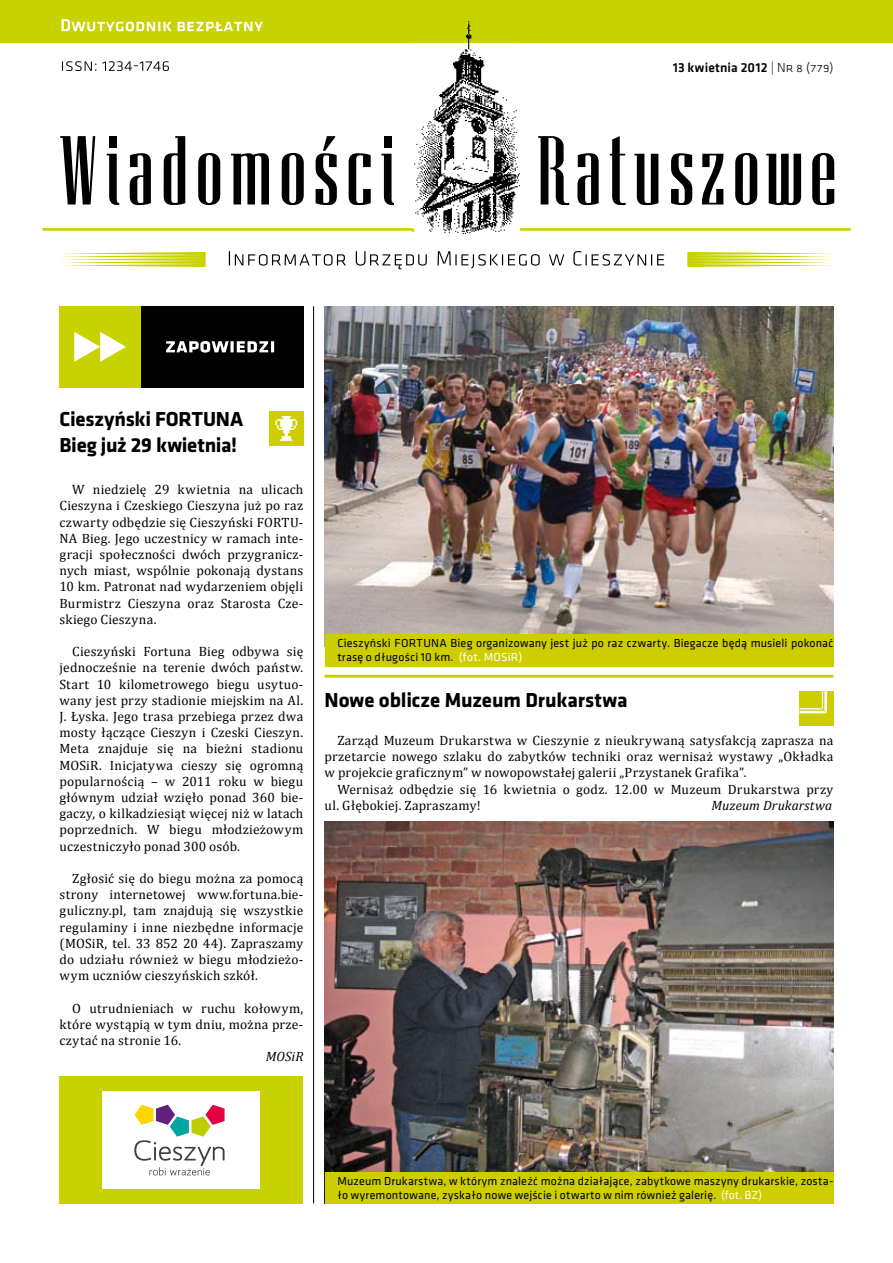
<style>
.page{position:relative;width:893px;height:1263px;background:#fff}
.page>*{position:absolute;margin:0;border:0;box-sizing:border-box;transform-origin:0 0}
.t1{font:700 21px/25.2px "Klavika";letter-spacing:-.01em;color:#000}
.t2{font:13.5px/16.2px "Cambria";letter-spacing:.02em;color:#000;text-align:justify}
.t3{font:500 13.5px "Klavika";letter-spacing:.01em;color:#000}
.t4{font:italic 13.5px "Cambria";letter-spacing:.005em;color:#000}
.t5{font:12px/14.4px "Klavika";letter-spacing:.015em;color:#000}
.s1{font-weight:300}
.s2{color:#fff}
</style>
<div class="page">
<div style="left:0;top:0;width:893px;height:43px;background:#c8d200"></div>
<svg style="left:62px;top:19px;width:201px;height:12px"></svg>
<hr style="left:43px;top:228px;width:371px;height:3px;background:#c8d200">
<hr style="left:519px;top:228px;width:331px;height:3px;background:#c8d200">
<svg style="left:61px;top:252px;width:145px;height:15px"></svg>
<svg style="left:687px;top:252px;width:145px;height:15px"></svg>
<img style="left:413px;top:21px;width:107px;height:212px">
<svg style="left:812px;top:153px;width:22px;height:52px"></svg>
<svg style="left:735px;top:153px;width:22px;height:52px"></svg>
<svg style="left:702px;top:154px;width:21px;height:50px"></svg>
<svg style="left:671px;top:153px;width:21px;height:52px"></svg>
<svg style="left:634px;top:154px;width:24px;height:51px"></svg>
<svg style="left:610px;top:136px;width:16px;height:69px"></svg>
<svg style="left:577px;top:153px;width:22px;height:52px"></svg>
<svg style="left:766px;top:154px;width:35px;height:51px"></svg>
<svg style="left:538px;top:136px;width:31px;height:69px"></svg>
<svg style="left:198px;top:153px;width:22px;height:52px"></svg>
<svg style="left:282px;top:153px;width:22px;height:52px"></svg>
<svg style="left:130px;top:153px;width:21px;height:52px"></svg>
<div style="left:384px;top:136px;width:8px;height:12px;background:#000"></div>
<svg style="left:381px;top:154px;width:13px;height:51px"></svg>
<div style="left:109px;top:136px;width:8px;height:12px;background:#000"></div>
<svg style="left:107px;top:154px;width:12px;height:51px"></svg>
<svg style="left:231px;top:153px;width:38px;height:51px"></svg>
<svg style="left:60px;top:136px;width:35px;height:68px"></svg>
<svg style="left:316px;top:136px;width:21px;height:69px"></svg>
<svg style="left:349px;top:153px;width:22px;height:52px"></svg>
<svg style="left:164px;top:136px;width:21px;height:69px"></svg>
<svg style="left:62px;top:61px;width:107px;height:10px"></svg>
<svg style="left:229px;top:251px;width:435px;height:18px"></svg>
<div style="left:60px;top:306px;width:81px;height:81px;background:#c8d200"></div>
<div style="left:141px;top:306px;width:162px;height:81px;background:#000"></div>
<svg style="left:166px;top:341px;width:108px;height:12px"></svg>
<svg style="left:74px;top:332px;width:52px;height:30px"></svg>
<div style="left:60px;top:1076px;width:243px;height:127px;background:#c8d200"></div>
<div style="left:103px;top:1091px;width:157px;height:97px;background:#fff"></div>
<svg style="left:134px;top:1105px;width:91px;height:70px"></svg>
<hr style="left:313px;top:306px;width:1px;height:897px;background:#000">
<img style="left:325px;top:306px;width:508px;height:328px">
<img style="left:325px;top:822px;width:508px;height:350px">
<hr style="left:325px;top:675px;width:508px;height:3px;background:#cdcd00">
<div style="left:325px;top:1172px;width:508px;height:31px;background:#cdcd00"></div>
<div style="left:325px;top:634px;width:508px;height:32px;background:#cdcd00"></div>
<div style="left:269px;top:411px;width:34px;height:34px;background:#cdcd00"></div>
<svg style="left:275px;top:416px;width:22px;height:25px"></svg>
<div style="left:799px;top:691px;width:34px;height:34px;background:#cdcd00"></div>
<svg style="left:799px;top:691px;width:28px;height:22px"></svg>
<p class="t3" style="left:673px;top:58px;width:162px">13 kwietnia 2012 <span class="s1">| Nr 8 (779)</span></p>
<h1 class="t1" style="left:60px;top:406px;width:185px">Cieszyński FORTUNA<br>Bieg już 29 kwietnia!</h1>
<p class="t2" style="left:60px;top:481px;width:245px;text-indent:13px">W niedzielę 29 kwietnia na ulicach Cieszyna i Czeskiego Cieszyna już po raz czwarty odbędzie się Cieszyński FORTU-NA Bieg. Jego uczestnicy w ramach inte&shy;gracji społeczności dwóch przygranicz&shy;nych miast, wspólnie pokonają dystans 10 km. Patronat nad wydarzeniem objęli Burmistrz Cieszyna oraz Starosta Cze&shy;skiego Cieszyna.</p>
<p class="t2" style="left:60px;top:643px;width:245px;text-indent:13px">Cieszyński Fortuna Bieg odbywa się jednocześnie na terenie dwóch państw.<br>Start 10 kilometrowego biegu usytuo&shy;wany jest przy stadionie miejskim na Al.<br>J. Łyska. Jego trasa przebiega przez dwa mosty łączące Cieszyn i Czeski Cieszyn.<br>Meta znajduje się na bieżni stadionu MOSiR. Inicjatywa cieszy się ogromną popularnością – w 2011 roku w biegu głównym udział wzięło ponad 360 bie&shy;gaczy, o kilkadziesiąt więcej niż w latach poprzednich. W biegu młodzieżowym uczestniczyło ponad 300 osób.</p>
<p class="t2" style="left:60px;top:870px;width:245px;text-indent:13px">Zgłosić się do biegu można za pomocą strony internetowej www.fortuna.bie&shy;guliczny.pl, tam znajdują się wszystkie regulaminy i inne niezbędne informacje (MOSiR, tel. 33 852 20 44). Zapraszamy do udziału również w biegu młodzieżo&shy;wym uczniów cieszyńskich szkół.</p>
<p class="t2" style="left:60px;top:1000px;width:245px;text-indent:13px">O utrudnieniach w ruchu kołowym, które wystąpią w tym dniu, można prze&shy;czytać na stronie 16.</p>
<p class="t4" style="left:266px;top:1048px;width:39px">MOSiR</p>
<p class="t5" style="left:337px;top:635px;width:497px">Cieszyński FORTUNA Bieg organizowany jest już po raz czwarty. Biegacze będą musieli pokonać trasę o długości 10 km. <span class="s2">(fot. MOSiR)</span></p>
<h1 class="t1" style="left:325px;top:687px;width:305px">Nowe oblicze Muzeum Drukarstwa</h1>
<p class="t2" style="left:325px;top:732px;width:510px;text-indent:13px">Zarząd Muzeum Drukarstwa w Cieszynie z nieukrywaną satysfakcją zaprasza na przetarcie nowego szlaku do zabytków techniki oraz wernisaż wystawy „Okładka w projekcie graficznym” w nowopowstałej galerii „Przystanek Grafika”.</p>
<p class="t2" style="left:325px;top:781px;width:510px;text-indent:13px">Wernisaż odbędzie się 16 kwietnia o godz. 12.00 w Muzeum Drukarstwa przy ul. Głębokiej. Zapraszamy!</p>
<p class="t4" style="left:711px;top:797px;width:122px">Muzeum Drukarstwa</p>
<p class="t5" style="left:337px;top:1173px;width:498px">Muzeum Drukarstwa, w którym znaleźć można działające, zabytkowe maszyny drukarskie, zosta&shy;ło wyremontowane, zyskało nowe wejście i otwarto w nim również galerię. <span class="s2">(fot. BZ)</span></p>
</div>
